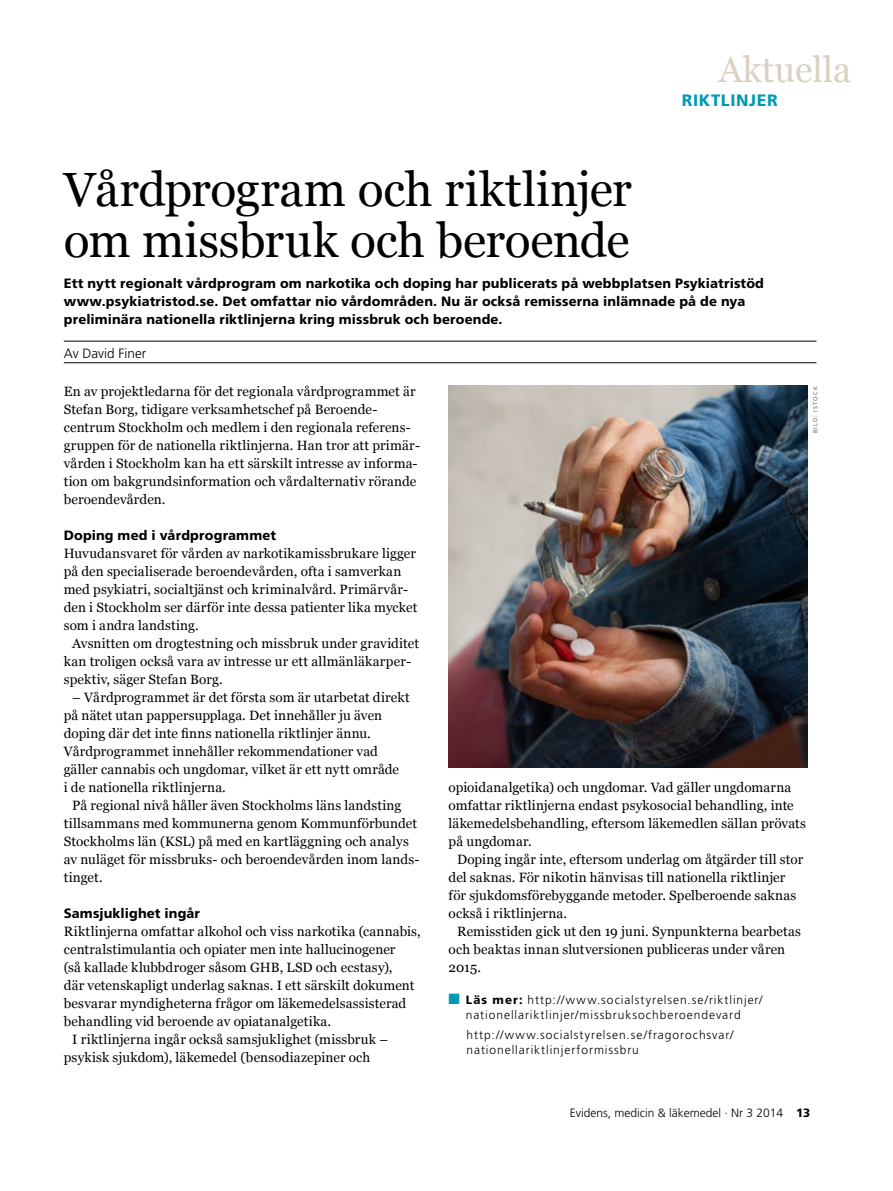
<style>
.page{position:relative;width:893px;height:1191px;background:#fff}
.page>*{position:absolute;margin:0;border:0;box-sizing:border-box;transform-origin:0 0}
.t1{font:48px/51px "Georgia";letter-spacing:-.005em;color:#000}
.t2{font:36px "Georgia";color:#dbd1c2}
.t3{font:800 16.5px "Frutiger SLLOTF";letter-spacing:.04em;color:#0099b5}
.t4{font:13.5px/18px "Georgia";letter-spacing:.01em;color:#000}
.t5{font:800 13.5px/18px "Frutiger SLLOTF";letter-spacing:.01em;color:#000}
.t6{font:300 13.5px "Frutiger SLLOTF";color:#000}
.t7{font:300 12px/15px "Frutiger SLLOTF";letter-spacing:.075em;color:#000;text-align:center}
.t8{font:300 12px "Frutiger SLLOTF";color:#000}
.t9{font:6px "Frutiger SLLOTF";letter-spacing:.17em;color:#707172}
.s1{color:#0099b5}
.s2{font-weight:800}
</style>
<div class="page">
<img style="left:449px;top:386px;width:359px;height:381px">
<hr style="left:64px;top:341px;width:752px;height:1px;background:#000">
<hr style="left:64px;top:362px;width:752px;height:1px;background:#000">
<h2 class="t2" style="left:718px;top:48px;width:134px">Aktuella</h2>
<p class="t3" style="left:682px;top:90px;width:97px">riktlinjer</p>
<h1 class="t1" style="left:64px;top:165px;width:570px">Vårdprogram och riktlinjer om missbruk och beroende</h1>
<p class="t5" style="left:64px;top:274px;width:702px">Ett nytt regionalt vårdprogram om narkotika och doping har publicerats på webbplatsen Psykiatristöd www.psykiatristod.se. Det omfattar nio vårdområden. Nu är också remisserna inlämnade på de nya preliminära nationella riktlinjerna kring missbruk och beroende.</p>
<p class="t6" style="left:64px;top:346px;width:84px">Av David Finer</p>
<p class="t4" style="left:64px;top:383px;width:358px">En av projektledarna för det regionala vårdprogrammet är Stefan Borg, tidigare verksamhetschef på Beroende&shy;centrum Stockholm och medlem i den regionala referens&shy;gruppen för de nationella riktlinjerna. Han tror att primär&shy;vården i Stockholm kan ha ett särskilt intresse av informa&shy;tion om bakgrundsinformation och vårdalternativ rörande beroendevården.</p>
<p class="t5" style="left:64px;top:526px;width:214px">Doping med i vårdprogrammet</p>
<p class="t4" style="left:64px;top:545px;width:355px">Huvudansvaret för vården av narkotikamissbrukare ligger på den specialiserade beroendevården, ofta i samverkan med psykiatri, socialtjänst och kriminalvård. Primärvår&shy;den i Stockholm ser därför inte dessa patienter lika mycket som i andra landsting.</p>
<p class="t4" style="left:64px;top:635px;width:357px;text-indent:9px">Avsnitten om drogtestning och missbruk under graviditet kan troligen också vara av intresse ur ett allmänläkarper&shy;spektiv, säger Stefan Borg.</p>
<p class="t4" style="left:64px;top:689px;width:347px;text-indent:9px">– Vårdprogrammet är det första som är utarbetat direkt på nätet utan pappersupplaga. Det innehåller ju även doping där det inte finns nationella riktlinjer ännu.<br>Vårdprogrammet innehåller rekommendationer vad gäller cannabis och ungdomar, vilket är ett nytt område<br>i de nationella riktlinjerna.</p>
<p class="t4" style="left:64px;top:797px;width:357px;text-indent:9px">På regional nivå håller även Stockholms läns landsting tillsammans med kommunerna genom Kommunförbundet Stockholms län (KSL) på med en kartläggning och analys av nuläget för missbruks- och beroendevården inom lands&shy;tinget.</p>
<p class="t5" style="left:64px;top:904px;width:138px">Samsjuklighet ingår</p>
<p class="t4" style="left:64px;top:923px;width:359px">Riktlinjerna omfattar alkohol och viss narkotika (cannabis,</p>
<p class="t4" style="left:64px;top:941px;width:333px">centralstimulantia och opiater men inte hallucinogener</p>
<p class="t4" style="left:64px;top:959px;width:330px">(så kallade klubbdroger såsom GHB, LSD och ecstasy),</p>
<p class="t4" style="left:64px;top:977px;width:352px">där vetenskapligt underlag saknas. I ett särskilt dokument</p>
<p class="t4" style="left:64px;top:995px;width:344px">besvarar myndigheterna frågor om läkemedelsassisterad</p>
<p class="t4" style="left:64px;top:1013px;width:269px">behandling vid beroende av opiatanalgetika.</p>
<p class="t4" style="left:72px;top:1030px;width:317px">I riktlinjerna ingår också samsjuklighet (missbruk –</p>
<p class="t4" style="left:64px;top:1048px;width:308px">psykisk sjukdom), läkemedel (bensodiazepiner och</p>
<p class="t9" style="left:812px;top:433px;width:48px;rotate:-90deg">BILD: ISTOCK</p>
<p class="t4" style="left:449px;top:778px;width:359px">opioidanalgetika) och ungdomar. Vad gäller ungdomarna omfattar riktlinjerna endast psykosocial behandling, inte läkemedelsbehandling, eftersom läkemedlen sällan prövats på ungdomar.</p>
<p class="t4" style="left:449px;top:850px;width:356px;text-indent:9px">Doping ingår inte, eftersom underlag om åtgärder till stor del saknas. För nikotin hänvisas till nationella riktlinjer för sjukdomsförebyggande metoder. Spelberoende saknas också i riktlinjerna.</p>
<p class="t4" style="left:449px;top:922px;width:354px;text-indent:9px">Remisstiden gick ut den 19 juni. Synpunkterna bearbetas och beaktas innan slutversionen publiceras under våren<br>2015.</p>
<p class="t7" style="left:449px;top:993px;width:315px"><span class="s1">■</span> <span class="s2">Läs mer:</span> http://www.socialstyrelsen.se/riktlinjer/ nationellariktlinjer/missbruksochberoendevard</p>
<p class="t7" style="left:467px;top:1027px;width:268px;text-align:left">http://www.socialstyrelsen.se/fragorochsvar/ nationellariktlinjerformissbru</p>
<p class="t8" style="left:570px;top:1106px;width:242px">Evidens, medicin &amp; läkemedel · Nr 3 2014 <span class="s2">13</span></p>
</div>
